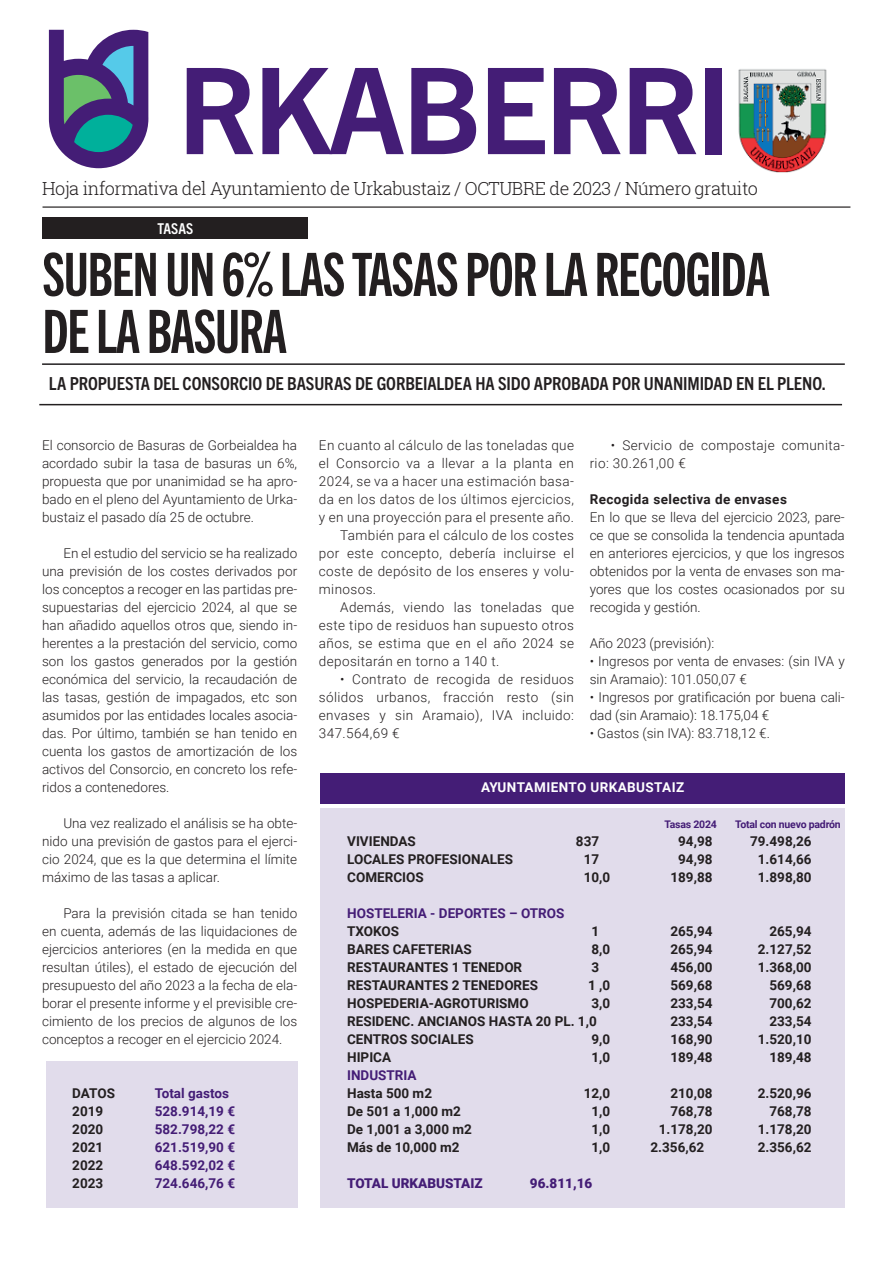
<style>
.page{position:relative;width:893px;height:1263px;background:#fff}
.page>*{position:absolute;margin:0;border:0;box-sizing:border-box;transform-origin:0 0}
.t1{font:700 120px "Trade Gothic Next LT Pro";letter-spacing:-.03em;color:#441d76}
.t2{font:60px/57px "Trade Gothic Next LT Pro Bd Cm";letter-spacing:-.02em;color:#231f20}
.t3{font:700 condensed 18px "Trade Gothic Next LT Pro";letter-spacing:-.005em;color:#231f20}
.t4{font:300 18px "Roboto Slab";letter-spacing:-.025em;color:#231f20}
.t5{font:700 condensed 15px "Trade Gothic Next LT Pro";color:#fff}
.t6{font:300 13.5px/18px "Roboto";letter-spacing:.025em;color:#231f20;text-align:justify}
.t7{font:700 13.5px/18px "Roboto";color:#231f20}
.t8{font:300 13.5px/18px "Roboto";color:#231f20}
.t9{font:700 13.5px/18px "Roboto";color:#441d76}
.t10{font:700 13.5px "Roboto";letter-spacing:.03em;color:#231f20}
.t11{font:900 13.5px "Roboto";color:#441d76}
.t12{font:700 13.5px "Roboto";letter-spacing:.03em;color:#fff}
.t13{font:700 10.5px "Roboto";letter-spacing:-.02em;color:#441d76}
</style>
<div class="page">
<div style="left:320px;top:808px;width:525px;height:400px;background:#e1dceb"></div>
<div style="left:47px;top:1061px;width:251px;height:147px;background:#e1dceb"></div>
<svg style="left:49px;top:30px;width:99px;height:138px;background:#5e6c96"></svg>
<hr style="left:43px;top:206px;width:807px;height:2px;background:#231f20">
<img style="left:738px;top:69px;width:89px;height:104px">
<div style="left:43px;top:218px;width:265px;height:21px;background:#231f20"></div>
<hr style="left:42px;top:363px;width:803px;height:2px;background:#231f20">
<hr style="left:39px;top:404px;width:803px;height:1px;background:#231f20">
<div style="left:320px;top:773px;width:525px;height:31px;background:#441d76"></div>
<h1 class="t1" style="left:177px;top:27px;width:556px">RKABERRI</h1>
<h3 class="t4" style="left:42px;top:176px;width:717px">Hoja informativa del Ayuntamiento de Urkabustaiz / OCTUBRE de 2023 / Número gratuito</h3>
<p class="t5" style="left:158px;top:218px;width:37px">TASAS</p>
<h2 class="t2" style="left:43px;top:242px;width:729px">SUBEN UN 6% LAS TASAS POR LA RECOGIDA<br>DE LA BASURA</h2>
<h3 class="t3" style="left:49px;top:371px;width:779px">LA PROPUESTA DEL CONSORCIO DE BASURAS DE GORBEIALDEA HA SIDO APROBADA POR UNANIMIDAD EN EL PLENO.</h3>
<p class="t6" style="left:42px;top:436px;width:257px">El consorcio de Basuras de Gorbeialdea ha acordado subir la tasa de basuras un 6%, propuesta que por unanimidad se ha apro&shy;bado en el pleno del Ayuntamiento de Urka&shy;bustaiz el pasado día 25 de octubre.</p>
<p class="t6" style="left:42px;top:544px;width:257px;text-indent:21px">En el estudio del servicio se ha realizado una previsión de los costes derivados por los conceptos a recoger en las partidas pre&shy;supuestarias del ejercicio 2024, al que se han añadido aquellos otros que, siendo in&shy;herentes a la prestación del servicio, como son los gastos generados por la gestión económica del servicio, la recaudación de las tasas, gestión de impagados, etc son asumidos por las entidades locales asocia&shy;das. Por último, también se han tenido en cuenta los gastos de amortización de los activos del Consorcio, en concreto los refe&shy;ridos a contenedores.</p>
<p class="t6" style="left:42px;top:814px;width:257px;text-indent:21px">Una vez realizado el análisis se ha obte&shy;nido una previsión de gastos para el ejerci&shy;cio 2024, que es la que determina el límite máximo de las tasas a aplicar.</p>
<p class="t6" style="left:42px;top:904px;width:257px;text-indent:21px">Para la previsión citada se han tenido en cuenta, además de las liquidaciones de ejercicios anteriores (en la medida en que resultan útiles), el estado de ejecución del presupuesto del año 2023 a la fecha de ela&shy;borar el presente informe y el previsible cre&shy;cimiento de los precios de algunos de los conceptos a recoger en el ejercicio 2024.</p>
<p class="t7" style="left:72px;top:1084px;width:44px">DATOS<br>2019<br>2020<br>2021<br>2022<br>2023</p>
<p class="t9" style="left:155px;top:1084px;width:82px">Total gastos<br>528.914,19 €<br>582.798,22 €<br>621.519,90 €<br>648.592,02 €<br>724.646,76 €</p>
<p class="t6" style="left:319px;top:436px;width:257px">En cuanto al cálculo de las toneladas que</p>
<p class="t6" style="left:319px;top:454px;width:257px">el Consorcio va a llevar a la planta en</p>
<p class="t6" style="left:319px;top:472px;width:257px">2024, se va a hacer una estimación basa-</p>
<p class="t6" style="left:319px;top:490px;width:257px">da en los datos de los últimos ejercicios,</p>
<p class="t6" style="left:319px;top:508px;width:257px">y en una proyección para el presente año.</p>
<p class="t6" style="left:340px;top:526px;width:235px">También para el cálculo de los costes</p>
<p class="t6" style="left:319px;top:544px;width:257px">por este concepto, debería incluirse el</p>
<p class="t6" style="left:319px;top:562px;width:257px">coste de depósito de los enseres y volu-</p>
<p class="t6" style="left:319px;top:580px;width:59px">minosos.</p>
<p class="t6" style="left:340px;top:598px;width:235px">Además, viendo las toneladas que</p>
<p class="t6" style="left:319px;top:616px;width:257px">este tipo de residuos han supuesto otros</p>
<p class="t6" style="left:319px;top:634px;width:257px">años, se estima que en el año 2024 se</p>
<p class="t6" style="left:319px;top:652px;width:182px">depositarán en torno a 140 t.</p>
<p class="t6" style="left:319px;top:670px;width:257px;text-indent:21px">• Contrato de recogida de residuos sólidos urbanos, fracción resto (sin envases y sin Aramaio), IVA incluido:<br>347.564,69 €</p>
<p class="t6" style="left:590px;top:436px;width:257px;text-indent:21px">• Servicio de compostaje comunita&shy;rio: 30.261,00 €</p>
<p class="t10" style="left:590px;top:490px;width:199px">Recogida selectiva de envases</p>
<p class="t6" style="left:590px;top:508px;width:257px">En lo que se lleva del ejercicio 2023, pare&shy;ce que se consolida la tendencia apuntada en anteriores ejercicios, y que los ingresos obtenidos por la venta de envases son ma&shy;yores que los costes ocasionados por su recogida y gestión.</p>
<p class="t8" style="left:590px;top:634px;width:126px">Año 2023 (previsión):</p>
<p class="t8" style="left:590px;top:651px;width:257px">• Ingresos por venta de envases: (sin IVA y sin Aramaio): 101.050,07 €</p>
<p class="t8" style="left:590px;top:687px;width:257px">• Ingresos por gratificación por buena cali&shy;dad (sin Aramaio): 18.175,04 €</p>
<p class="t8" style="left:590px;top:723px;width:182px">• Gastos (sin IVA): 83.718,12 €.</p>
<p class="t12" style="left:481px;top:778px;width:205px">AYUNTAMIENTO URKABUSTAIZ</p>
<p class="t13" style="left:664px;top:817px;width:54px">Tasas 2024</p>
<p class="t13" style="left:735px;top:817px;width:107px">Total con nuevo padrón</p>
<p class="t7" style="left:347px;top:832px;width:70px">VIVIENDAS</p>
<p class="t7" style="left:576px;top:832px;width:25px">837</p>
<p class="t7" style="left:678px;top:832px;width:36px">94,98</p>
<p class="t7" style="left:750px;top:832px;width:63px">79.498,26</p>
<p class="t7" style="left:347px;top:850px;width:167px">LOCALES PROFESIONALES</p>
<p class="t7" style="left:584px;top:850px;width:17px">17</p>
<p class="t7" style="left:678px;top:850px;width:36px">94,98</p>
<p class="t7" style="left:758px;top:850px;width:55px">1.614,66</p>
<p class="t7" style="left:347px;top:868px;width:78px">COMERCIOS</p>
<p class="t7" style="left:584px;top:868px;width:28px">10,0</p>
<p class="t7" style="left:670px;top:868px;width:44px">189,88</p>
<p class="t7" style="left:758px;top:868px;width:55px">1.898,80</p>
<p class="t9" style="left:347px;top:904px;width:219px">HOSTELERIA - DEPORTES – OTROS</p>
<p class="t7" style="left:347px;top:922px;width:54px">TXOKOS</p>
<p class="t7" style="left:591px;top:922px;width:9px">1</p>
<p class="t7" style="left:670px;top:922px;width:44px">265,94</p>
<p class="t7" style="left:769px;top:922px;width:44px">265,94</p>
<p class="t7" style="left:347px;top:940px;width:126px">BARES CAFETERIAS</p>
<p class="t7" style="left:591px;top:940px;width:20px">8,0</p>
<p class="t7" style="left:670px;top:940px;width:44px">265,94</p>
<p class="t7" style="left:758px;top:940px;width:55px">2.127,52</p>
<p class="t7" style="left:347px;top:958px;width:177px">RESTAURANTES 1 TENEDOR</p>
<p class="t7" style="left:591px;top:958px;width:9px">3</p>
<p class="t7" style="left:670px;top:958px;width:44px">456,00</p>
<p class="t7" style="left:758px;top:958px;width:55px">1.368,00</p>
<p class="t7" style="left:347px;top:976px;width:192px">RESTAURANTES 2 TENEDORES</p>
<p class="t7" style="left:588px;top:976px;width:24px">1 ,0</p>
<p class="t7" style="left:670px;top:976px;width:44px">569,68</p>
<p class="t7" style="left:769px;top:976px;width:44px">569,68</p>
<p class="t7" style="left:347px;top:994px;width:183px">HOSPEDERIA-AGROTURISMO</p>
<p class="t7" style="left:591px;top:994px;width:20px">3,0</p>
<p class="t7" style="left:670px;top:994px;width:44px">233,54</p>
<p class="t7" style="left:769px;top:994px;width:44px">700,62</p>
<p class="t7" style="left:347px;top:1012px;width:251px">RESIDENC. ANCIANOS HASTA 20 PL. 1,0</p>
<p class="t7" style="left:670px;top:1012px;width:44px">233,54</p>
<p class="t7" style="left:769px;top:1012px;width:44px">233,54</p>
<p class="t7" style="left:347px;top:1030px;width:128px">CENTROS SOCIALES</p>
<p class="t7" style="left:591px;top:1030px;width:20px">9,0</p>
<p class="t7" style="left:670px;top:1030px;width:44px">168,90</p>
<p class="t7" style="left:758px;top:1030px;width:55px">1.520,10</p>
<p class="t7" style="left:347px;top:1048px;width:46px">HIPICA</p>
<p class="t7" style="left:591px;top:1048px;width:20px">1,0</p>
<p class="t7" style="left:670px;top:1048px;width:44px">189,48</p>
<p class="t7" style="left:769px;top:1048px;width:44px">189,48</p>
<p class="t9" style="left:347px;top:1066px;width:71px">INDUSTRIA</p>
<p class="t7" style="left:347px;top:1084px;width:86px">Hasta 500 m2</p>
<p class="t7" style="left:584px;top:1084px;width:28px">12,0</p>
<p class="t7" style="left:670px;top:1084px;width:44px">210,08</p>
<p class="t7" style="left:758px;top:1084px;width:55px">2.520,96</p>
<p class="t7" style="left:347px;top:1102px;width:115px">De 501 a 1,000 m2</p>
<p class="t7" style="left:591px;top:1102px;width:20px">1,0</p>
<p class="t7" style="left:670px;top:1102px;width:44px">768,78</p>
<p class="t7" style="left:769px;top:1102px;width:44px">768,78</p>
<p class="t7" style="left:347px;top:1120px;width:126px">De 1,001 a 3,000 m2</p>
<p class="t7" style="left:591px;top:1120px;width:20px">1,0</p>
<p class="t7" style="left:659px;top:1120px;width:55px">1.178,20</p>
<p class="t7" style="left:758px;top:1120px;width:55px">1.178,20</p>
<p class="t7" style="left:347px;top:1138px;width:114px">Más de 10,000 m2</p>
<p class="t7" style="left:591px;top:1138px;width:20px">1,0</p>
<p class="t7" style="left:650px;top:1138px;width:55px">2.356,62</p>
<p class="t7" style="left:758px;top:1138px;width:55px">2.356,62</p>
<p class="t11" style="left:347px;top:1174px;width:137px">TOTAL URKABUSTAIZ</p>
<p class="t11" style="left:530px;top:1174px;width:64px">96.811,16</p>
</div>
